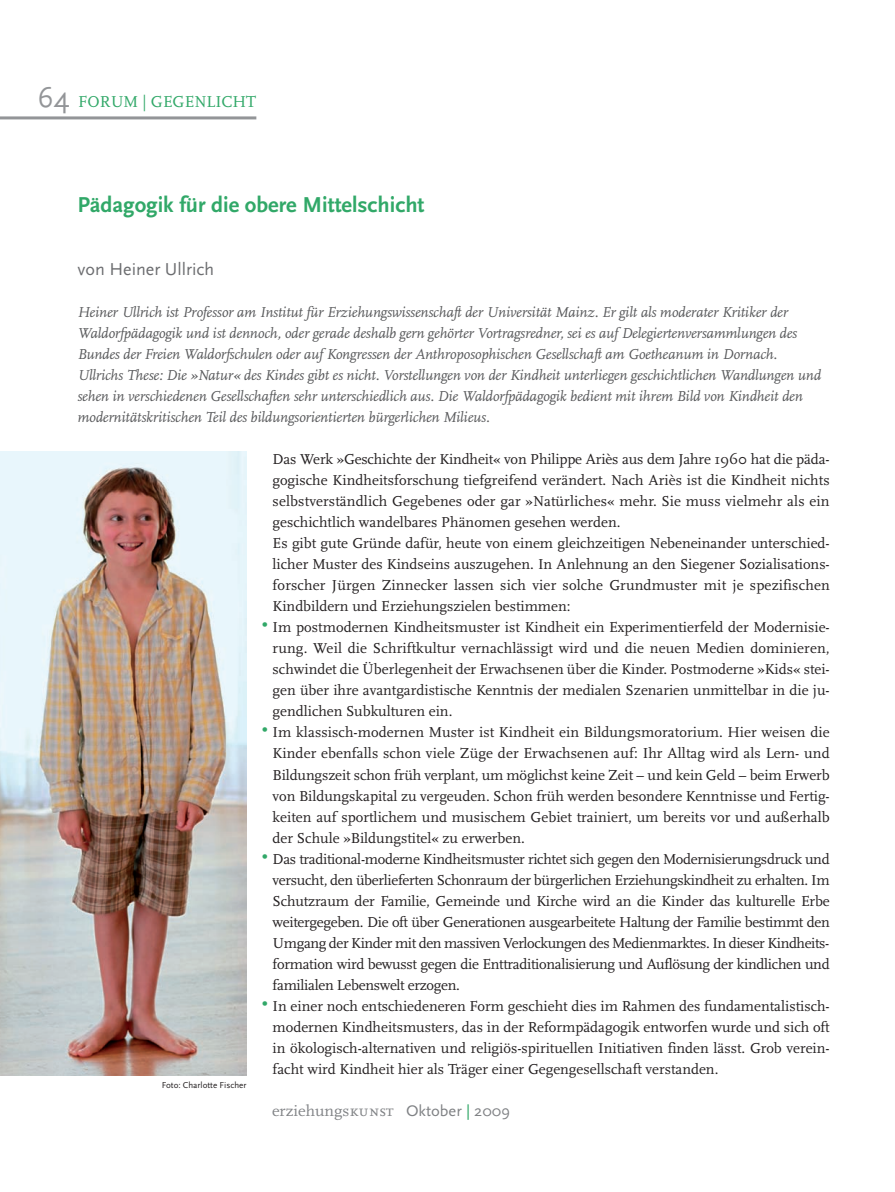
<style>
.page{position:relative;width:895px;height:1192px;background:#fff}
.page>*{position:absolute;margin:0;border:0;box-sizing:border-box;transform-origin:0 0}
.t1{font:700 22.5px "Scala Sans";color:#31a868}
.t2{font:21px "Helvetica";color:#31a868}
.t3{font:18px "Scala Sans";color:#6c6d70}
.t4{font:16.5px "Scala";color:#31a868}
.t5{font:16.05px "Scala Sans";color:#808285}
.t6{font:15px/21px "Scala";color:#231f20}
.t7{font:italic 15px/21px "Scala";letter-spacing:-.01em;color:#57585a}
.t8{font:9px "Scala Sans";color:#231f20}
.s1{font-family:"Scala Sans";font-size:30px;color:#939598}
.s2{font-family:"Scala"}
.s3{font-family:"Scala Caps"}
.s4{color:#31a868}
</style>
<div class="page">
<img style="left:0;top:116px;width:257px;height:960px">
<p class="t4" style="left:38px;top:92px;width:220px"><span class="s1">64</span> FORUM | GEGENLICHT</p>
<h1 class="t1" style="left:77px;top:191px;width:349px">Pädagogik für die obere Mittelschicht</h1>
<p class="t3" style="left:77px;top:258px;width:138px">von Heiner Ullrich</p>
<p class="t7" style="left:77px;top:301px;width:745px">Heiner Ullrich ist Professor am Institut für Erziehungswissenschaft der Universität Mainz. Er gilt als moderater Kritiker der Waldorfpädagogik und ist dennoch, oder gerade deshalb gern gehörter Vortragsredner, sei es auf Delegiertenversammlungen des Bundes der Freien Waldorfschulen oder auf Kongressen der Anthroposophischen Gesellschaft am Goetheanum in Dornach.<br>Ullrichs These: Die »Natur« des Kindes gibt es nicht. Vorstellungen von der Kindheit unterliegen geschichtlichen Wandlungen und sehen in verschiedenen Gesellschaften sehr unterschiedlich aus. Die Waldorfpädagogik bedient mit ihrem Bild von Kindheit den modernitätskritischen Teil des bildungsorientierten bürgerlichen Milieus.</p>
<p class="t6" style="left:273px;top:448px;width:559px">Das Werk »Geschichte der Kindheit« von Philippe Ariès aus dem Jahre 1960 hat die päda&shy;gogische Kindheitsforschung tiefgreifend verändert. Nach Ariès ist die Kindheit nichts selbstverständlich Gegebenes oder gar »Natürliches« mehr. Sie muss vielmehr als ein geschichtlich wandelbares Phänomen gesehen werden.<br>Es gibt gute Gründe dafür, heute von einem gleichzeitigen Nebeneinander unterschied&shy;licher Muster des Kindseins auszugehen. In Anlehnung an den Siegener Sozialisations&shy;forscher Jürgen Zinnecker lassen sich vier solche Grundmuster mit je spezifischen Kindbildern und Erziehungszielen bestimmen:<br>Im postmodernen Kindheitsmuster ist Kindheit ein Experimentierfeld der Modernisie&shy;rung. Weil die Schriftkultur vernachlässigt wird und die neuen Medien dominieren, schwindet die Überlegenheit der Erwachsenen über die Kinder. Postmoderne »Kids« stei&shy;gen über ihre avantgardistische Kenntnis der medialen Szenarien unmittelbar in die ju&shy;gendlichen Subkulturen ein.<br>Im klassisch-modernen Muster ist Kindheit ein Bildungsmoratorium. Hier weisen die Kinder ebenfalls schon viele Züge der Erwachsenen auf: Ihr Alltag wird als Lern- und Bildungszeit schon früh verplant, um möglichst keine Zeit – und kein Geld – beim Erwerb von Bildungskapital zu vergeuden. Schon früh werden besondere Kenntnisse und Fertig&shy;keiten auf sportlichem und musischem Gebiet trainiert, um bereits vor und außerhalb der Schule »Bildungstitel« zu erwerben.<br>Das traditional-moderne Kindheitsmuster richtet sich gegen den Modernisierungsdruck und versucht, den überlieferten Schonraum der bürgerlichen Erziehungskindheit zu erhalten. Im Schutzraum der Familie, Gemeinde und Kirche wird an die Kinder das kulturelle Erbe weitergegeben. Die oft über Generationen ausgearbeitete Haltung der Familie bestimmt den Umgang der Kinder mit den massiven Verlockungen des Medienmarktes. In dieser Kindheits&shy;formation wird bewusst gegen die Enttraditionalisierung und Auflösung der kindlichen und familialen Lebenswelt erzogen.<br>In einer noch entschiedeneren Form geschieht dies im Rahmen des fundamentalistisch&shy;modernen Kindheitsmusters, das in der Reformpädagogik entworfen wurde und sich oft in ökologisch-alternativen und religiös-spirituellen Initiativen finden lässt. Grob verein&shy;facht wird Kindheit hier als Träger einer Gegengesellschaft verstanden.</p>
<p class="t8" style="left:162px;top:1079px;width:86px">Foto: Charlotte Fischer</p>
<h2 class="t2" style="left:261px;top:612px;width:9px">•</h2>
<h2 class="t2" style="left:261px;top:717px;width:9px">•</h2>
<h2 class="t2" style="left:261px;top:843px;width:9px">•</h2>
<h2 class="t2" style="left:261px;top:990px;width:9px">•</h2>
<p class="t5" style="left:272px;top:1100px;width:240px"><span class="s2">erziehungs</span><span class="s3">kunst</span> Oktober <span class="s4">|</span> 2009</p>
</div>
